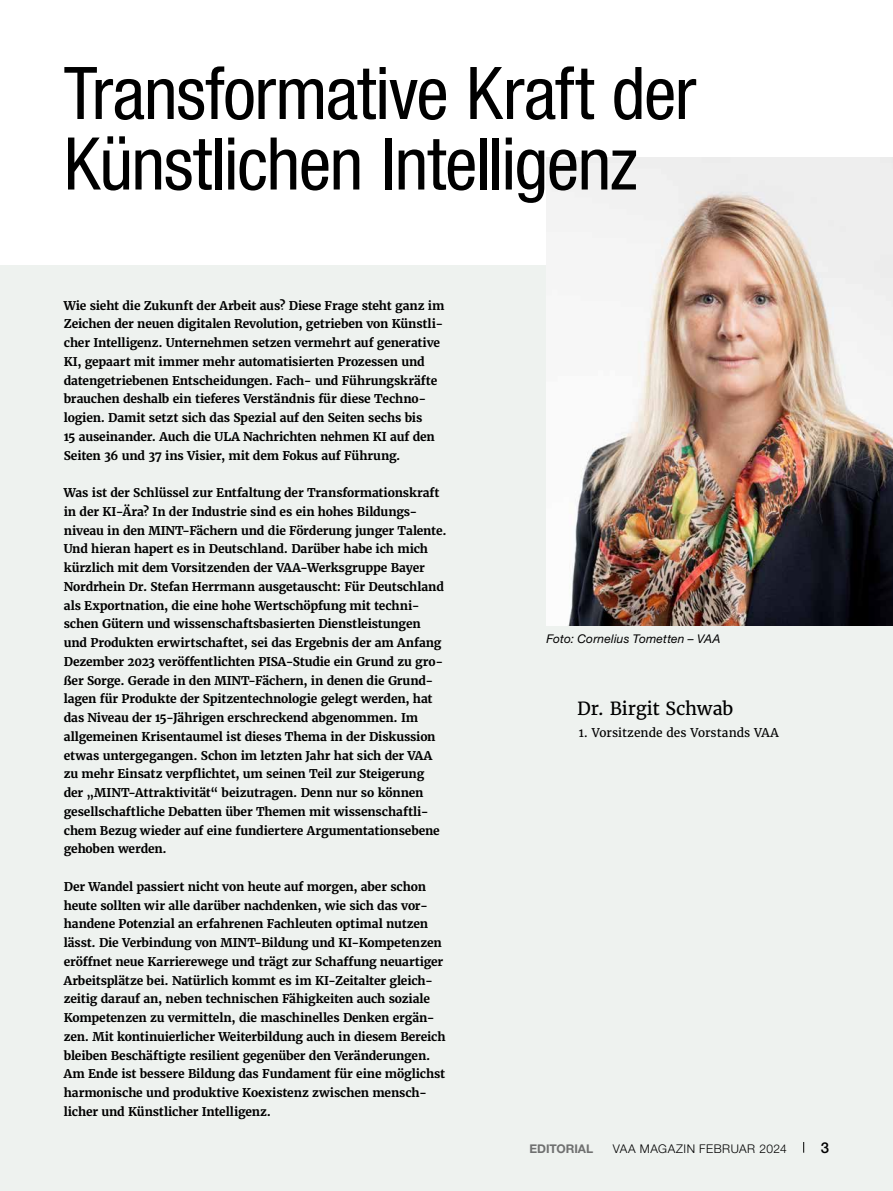
<style>
.page{position:relative;width:893px;height:1191px;background:#fff}
.page>*{position:absolute;margin:0;border:0;box-sizing:border-box;transform-origin:0 0}
.t1{font:condensed 72.75px/70.5px "Helvetica Neue LT Pro";letter-spacing:-.02em;color:#000}
.t2{font:18px "Merriweather";letter-spacing:-.015em;color:#000}
.t3{font:500 15px "Helvetica Neue LT Pro";color:#000}
.t4{font:700 12px/18.8px "Merriweather";letter-spacing:-.01em;color:#000}
.t5{font:12px "Merriweather";color:#000}
.t6{font:italic 12px "Helvetica Neue LT Pro";letter-spacing:.015em;color:#000}
.t7{font:300 12px "Helvetica Neue LT Pro";letter-spacing:.04em;color:#000}
.t8{font:700 12px "Helvetica Neue LT Pro";letter-spacing:-.005em;color:#6f7070}
</style>
<div class="page">
<div style="left:0;top:265px;width:893px;height:926px;background:#eef2ef"></div>
<img style="left:546px;top:157px;width:347px;height:468px">
<h1 class="t1" style="left:64px;top:57px;width:634px">Transformative Kraft der<br>Künstlichen Intelligenz</h1>
<p class="t4" style="left:64px;top:296px;width:382px">Wie sieht die Zukunft der Arbeit aus? Diese Frage steht ganz im Zeichen der neuen digitalen Revolution, getrieben von Künstli&shy;cher Intelligenz. Unternehmen setzen vermehrt auf generative KI, gepaart mit immer mehr automatisierten Prozessen und datengetriebenen Entscheidungen. Fach- und Führungskräfte brauchen deshalb ein tieferes Verständnis für diese Techno&shy;logien. Damit setzt sich das Spezial auf den Seiten sechs bis<br>15 auseinander. Auch die ULA Nachrichten nehmen KI auf den Seiten 36 und 37 ins Visier, mit dem Fokus auf Führung.</p>
<p class="t4" style="left:64px;top:483px;width:384px">Was ist der Schlüssel zur Entfaltung der Transformationskraft in der KI-Ära? In der Industrie sind es ein hohes Bildungs&shy;niveau in den MINT-Fächern und die Förderung junger Talente.<br>Und hieran hapert es in Deutschland. Darüber habe ich mich kürzlich mit dem Vorsitzenden der VAA-Werksgruppe Bayer Nordrhein Dr. Stefan Herrmann ausgetauscht: Für Deutschland als Exportnation, die eine hohe Wertschöpfung mit techni&shy;schen Gütern und wissenschaftsbasierten Dienstleistungen und Produkten erwirtschaftet, sei das Ergebnis der am Anfang Dezember 2023 veröffentlichten PISA-Studie ein Grund zu gro&shy;ßer Sorge. Gerade in den MINT-Fächern, in denen die Grund&shy;lagen für Produkte der Spitzentechnologie gelegt werden, hat das Niveau der 15-Jährigen erschreckend abgenommen. Im allgemeinen Krisentaumel ist dieses Thema in der Diskussion etwas untergegangen. Schon im letzten Jahr hat sich der VAA zu mehr Einsatz verpflichtet, um seinen Teil zur Steigerung der „MINT-Attraktivität“ beizutragen. Denn nur so können gesellschaftliche Debatten über Themen mit wissenschaftli&shy;chem Bezug wieder auf eine fundiertere Argumentationsebene gehoben werden.</p>
<p class="t4" style="left:64px;top:877px;width:383px">Der Wandel passiert nicht von heute auf morgen, aber schon heute sollten wir alle darüber nachdenken, wie sich das vor&shy;handene Potenzial an erfahrenen Fachleuten optimal nutzen lässt. Die Verbindung von MINT-Bildung und KI-Kompetenzen eröffnet neue Karrierewege und trägt zur Schaffung neuartiger Arbeitsplätze bei. Natürlich kommt es im KI-Zeitalter gleich&shy;zeitig darauf an, neben technischen Fähigkeiten auch soziale Kompetenzen zu vermitteln, die maschinelles Denken ergän&shy;zen. Mit kontinuierlicher Weiterbildung auch in diesem Bereich bleiben Beschäftigte resilient gegenüber den Veränderungen.<br>Am Ende ist bessere Bildung das Fundament für eine möglichst harmonische und produktive Koexistenz zwischen mensch&shy;licher und Künstlicher Intelligenz.</p>
<p class="t6" style="left:546px;top:631px;width:176px">Foto: Cornelius Tometten – VAA</p>
<h2 class="t2" style="left:577px;top:697px;width:158px">Dr. Birgit Schwab</h2>
<p class="t5" style="left:579px;top:725px;width:201px">1. Vorsitzende des Vorstands VAA</p>
<p class="t8" style="left:529px;top:1141px;width:65px">EDITORIAL</p>
<p class="t7" style="left:613px;top:1141px;width:175px">VAA MAGAZIN FEBRUAR 2024</p>
<p class="t3" style="left:821px;top:1138px;width:10px">3</p>
</div>
